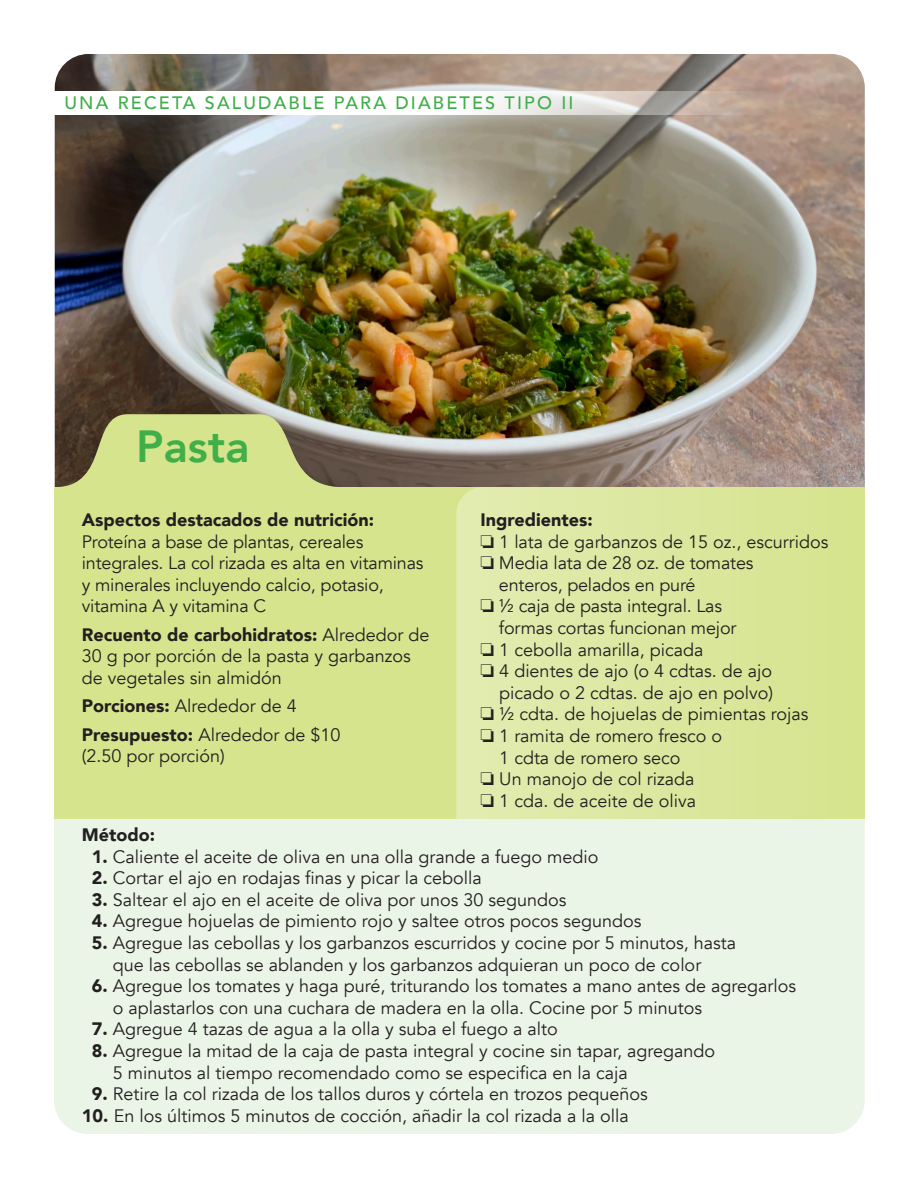
<style>
.page{position:relative;width:918px;height:1188px;background:#fff}
.page>*{position:absolute;margin:0;border:0;box-sizing:border-box;transform-origin:0 0}
.t1{font:800 45px "Avenir";color:#40ae49}
.t2{font:18px/21.6px "Avenir";color:#231f20}
.t3{font:500 18px "Avenir";letter-spacing:.12em;color:#40ae49}
.t4{font:900 18px "Avenir";color:#231f20}
.s1{font-weight:900}
</style>
<div class="page">
<div style="left:54px;top:745px;width:811px;height:389px;background:#eaf4e7;border-radius:34px"></div>
<img style="left:55px;top:54px;width:810px;height:433px">
<svg style="left:55px;top:414px;width:288px;height:73px"></svg>
<div style="left:54px;top:487px;width:811px;height:332px;background:#d6e48d"></div>
<svg style="left:456px;top:487px;width:286px;height:332px"></svg>
<svg style="left:55px;top:91px;width:810px;height:23px"></svg>
<p class="t3" style="left:64px;top:87px;width:511px">UNA RECETA SALUDABLE PARA DIABETES TIPO II</p>
<p class="t1" style="left:136px;top:412px;width:115px">Pasta</p>
<p class="t2" style="left:82px;top:509px;width:343px"><span class="s1">Aspectos destacados de nutrición:<br></span>Proteína a base de plantas, cereales integrales. La col rizada es alta en vitaminas y minerales incluyendo calcio, potasio, vitamina A y vitamina C</p>
<p class="t2" style="left:82px;top:624px;width:349px"><span class="s1">Recuento de carbohidratos:</span> Alrededor de<br>30 g por porción de la pasta y garbanzos de vegetales sin almidón</p>
<p class="t2" style="left:82px;top:696px;width:216px"><span class="s1">Porciones:</span> Alrededor de 4</p>
<p class="t2" style="left:82px;top:724px;width:260px"><span class="s1">Presupuesto:</span> Alrededor de $10 (2.50 por porción)</p>
<p class="t4" style="left:481px;top:504px;width:114px">Ingredientes:</p>
<p class="t2" style="left:481px;top:531px;width:349px">❏ 1 lata de garbanzos de 15 oz., escurridos</p>
<p class="t2" style="left:499px;top:552px;width:256px;text-indent:-18px">❏ Media lata de 28 oz. de tomates enteros, pelados en puré</p>
<p class="t2" style="left:499px;top:596px;width:239px;text-indent:-18px">❏ ½ caja de pasta integral. Las formas cortas funcionan mejor</p>
<p class="t2" style="left:481px;top:639px;width:225px">❏ 1 cebolla amarilla, picada</p>
<p class="t2" style="left:481px;top:660px;width:294px;text-align:right">❏ 4 dientes de ajo (o 4 cdtas. de ajo picado o 2 cdtas. de ajo en polvo)</p>
<p class="t2" style="left:481px;top:704px;width:329px">❏ ½ cdta. de hojuelas de pimientas rojas</p>
<p class="t2" style="left:499px;top:725px;width:225px;text-indent:-19px">❏ 1 ramita de romero fresco o<br>1 cdta de romero seco</p>
<p class="t2" style="left:481px;top:768px;width:215px">❏ Un manojo de col rizada</p>
<p class="t2" style="left:481px;top:790px;width:217px">❏ 1 cda. de aceite de oliva</p>
<p class="t4" style="left:82px;top:819px;width:75px">Método:</p>
<p class="t2" style="left:92px;top:846px;width:508px"><span class="s1">1.</span> Caliente el aceite de oliva en una olla grande a fuego medio</p>
<p class="t2" style="left:92px;top:867px;width:391px"><span class="s1">2.</span> Cortar el ajo en rodajas finas y picar la cebolla</p>
<p class="t2" style="left:92px;top:889px;width:476px"><span class="s1">3.</span> Saltear el ajo en el aceite de oliva por unos 30 segundos</p>
<p class="t2" style="left:92px;top:911px;width:551px"><span class="s1">4.</span> Agregue hojuelas de pimiento rojo y saltee otros pocos segundos</p>
<p class="t2" style="left:113px;top:932px;width:625px;text-indent:-21px"><span class="s1">5.</span> Agregue las cebollas y los garbanzos escurridos y cocine por 5 minutos, hasta que las cebollas se ablanden y los garbanzos adquieran un poco de color</p>
<p class="t2" style="left:113px;top:975px;width:685px;text-indent:-21px"><span class="s1">6.</span> Agregue los tomates y haga puré, triturando los tomates a mano antes de agregarlos o aplastarlos con una cuchara de madera en la olla. Cocine por 5 minutos</p>
<p class="t2" style="left:92px;top:1019px;width:468px"><span class="s1">7.</span> Agregue 4 tazas de agua a la olla y suba el fuego a alto</p>
<p class="t2" style="left:113px;top:1040px;width:604px;text-indent:-21px"><span class="s1">8.</span> Agregue la mitad de la caja de pasta integral y cocine sin tapar, agregando<br>5 minutos al tiempo recomendado como se especifica en la caja</p>
<p class="t2" style="left:92px;top:1083px;width:557px"><span class="s1">9.</span> Retire la col rizada de los tallos duros y córtela en trozos pequeños</p>
<p class="t2" style="left:82px;top:1105px;width:549px"><span class="s1">10.</span> En los últimos 5 minutos de cocción, añadir la col rizada a la olla</p>
</div>
